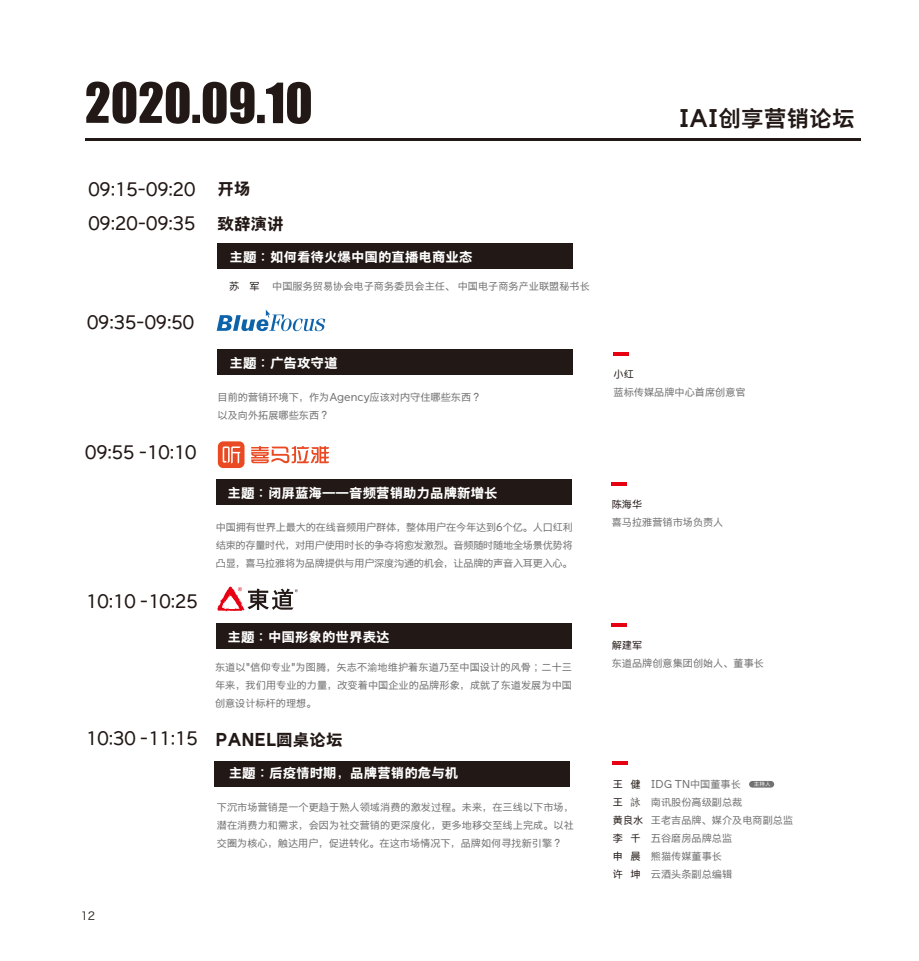
<style>
.page{position:relative;width:919px;height:961px;background:#fff}
.page>*{position:absolute;margin:0;border:0;box-sizing:border-box;transform-origin:0 0}
.t1{font:51.3px "Impact";color:#221815}
.t2{font:22.65px "LEXISFONT Hei GB B";color:#221815}
.t3{font:17.25px "LEXISFONT Hei GB M";color:#221815}
.t4{font:16.5px "LEXISFONT Hei GB H";color:#221815}
.t5{font:13.5px "LEXISFONT Hei GB H";color:#fff}
.t6{font:11.1px "Hiragino Sans GB W3";color:#221815}
.t7{font:10.2px/18px "LEXISFONT Hei GB M";color:#727171;text-align:justify}
.t8{font:10.2px "LEXISFONT Hei GB M";color:#221815}
.t9{font:5.7px "LEXISFONT Hei GB M";color:#fff}
.s1{font-family:"LEXISFONT Hei GB H";font-size:16.5px}
.s2{color:#221815}
.s3{font-family:"Adobe Song Std";font-weight:300;color:#221815}
</style>
<div class="page">
<hr style="left:85px;top:138px;width:775px;height:2px;background:#221815">
<div style="left:217px;top:349px;width:356px;height:26px;background:#221815"></div>
<div style="left:217px;top:244px;width:356px;height:25px;background:#221815"></div>
<hr style="left:613px;top:352px;width:15px;height:3px;background:#e60012">
<svg style="left:217px;top:310px;width:108px;height:21px"></svg>
<div style="left:216px;top:480px;width:355px;height:25px;background:#221815"></div>
<div style="left:216px;top:623px;width:355px;height:25px;background:#221815"></div>
<hr style="left:611px;top:482px;width:15px;height:4px;background:#e60012">
<hr style="left:611px;top:623px;width:15px;height:4px;background:#e60012">
<div style="left:218px;top:441px;width:26px;height:27px;background:#e94a23;border-radius:5px"></div>
<svg style="left:223px;top:446px;width:17px;height:17px"></svg>
<svg style="left:251px;top:446px;width:78px;height:17px"></svg>
<div style="left:214px;top:761px;width:356px;height:25px;background:#221815"></div>
<hr style="left:612px;top:762px;width:16px;height:3px;background:#e60012">
<svg style="left:217px;top:586px;width:81px;height:25px"></svg>
<div style="left:749px;top:781px;width:25px;height:7px;background:#727171;border-radius:3px"></div>
<h1 class="t1" style="left:85px;top:63px;width:229px">2020.09.10</h1>
<h3 class="t3" style="left:88px;top:180px;width:109px">09:15-09:20</h3>
<h3 class="t4" style="left:217px;top:180px;width:35px">开场</h3>
<h3 class="t3" style="left:88px;top:214px;width:109px">09:20-09:35</h3>
<h3 class="t4" style="left:217px;top:214px;width:68px">致辞演讲</h3>
<h3 class="t5" style="left:229px;top:249px;width:245px">主题：如何看待火爆中国的直播电商业态</h3>
<h3 class="t3" style="left:87px;top:313px;width:108px">09:35-09:50</h3>
<h3 class="t3" style="left:85px;top:443px;width:113px">09:55 -10:10</h3>
<h3 class="t3" style="left:86px;top:592px;width:113px">10:10 -10:25</h3>
<p class="t8" style="left:229px;top:280px;width:32px">苏 军</p>
<p class="t7" style="left:272px;top:277px;width:319px">中国服务贸易协会电子商务委员会主任、 中国电子商务产业联盟秘书长</p>
<h3 class="t5" style="left:229px;top:355px;width:110px">主题：广告攻守道</h3>
<p class="t7" style="left:218px;top:389px;width:265px">目前的营销环境下，作为Agency应该对内守住哪些东西？以及向外拓展哪些东西？</p>
<h3 class="t5" style="left:227px;top:485px;width:272px">主题：闭屏蓝海——音频营销助力品牌新增长</h3>
<p class="t7" style="left:216px;top:519px;width:359px">中国拥有世界上最大的在线音频用户群体，整体用户在今年达到6个亿。人口红利结束的存量时代，对用户使用时长的争夺将愈发激烈。音频随时随地全场景优势将凸显，喜马拉雅将为品牌提供与用户深度沟通的机会，让品牌的声音入耳更入心。</p>
<h3 class="t5" style="left:227px;top:629px;width:164px">主题：中国形象的世界表达</h3>
<p class="t7" style="left:215px;top:658px;width:358px">东道以"信仰专业"为图腾，矢志不渝地维护着东道乃至中国设计的风骨；二十三年来，我们用专业的力量，改变着中国企业的品牌形象，成就了东道发展为中国创意设计标杆的理想。</p>
<h3 class="t3" style="left:86px;top:729px;width:258px">10:30 -11:15 <span class="s1">PANEL圆桌论坛</span></h3>
<h3 class="t5" style="left:229px;top:765px;width:231px">主题：后疫情时期，品牌营销的危与机</h3>
<p class="t6" style="left:81px;top:909px;width:16px">12</p>
<p class="t7" style="left:217px;top:799px;width:358px">下沉市场营销是一个更趋于熟人领域消费的激发过程。未来，在三线以下市场，潜在消费力和需求，会因为社交营销的更深度化，更多地移交至线上完成。以社交圈为核心，触达用户，促进转化。在这市场情况下，品牌如何寻找新引擎？</p>
<h2 class="t2" style="left:679px;top:105px;width:177px">IAI创享营销论坛</h2>
<p class="t8" style="left:613px;top:368px;width:22px">小红</p>
<p class="t7" style="left:613px;top:383px;width:134px">蓝标传媒品牌中心首席创意官</p>
<p class="t8" style="left:611px;top:498px;width:32px">陈海华</p>
<p class="t7" style="left:611px;top:513px;width:113px">喜马拉雅营销市场负责人</p>
<p class="t8" style="left:611px;top:640px;width:32px">解建军</p>
<p class="t7" style="left:611px;top:655px;width:154px">东道品牌创意集团创始人、董事长</p>
<p class="t7" style="left:612px;top:775px;width:182px;text-align:left"><span class="s2">王 健</span> IDG TN中国董事长<br><span class="s2">王</span> <span class="s3">詠</span> 南讯股份高级副总裁<br><span class="s2">黄良水</span> 王老吉品牌、媒介及电商副总监<span class="s2">李 千</span> 五谷磨房品牌总监<br><span class="s2">申 晨</span> 熊猫传媒董事长<br><span class="s2">许 坤</span> 云酒头条副总编辑</p>
<p class="t9" style="left:753px;top:781px;width:18px">主持人</p>
</div>
